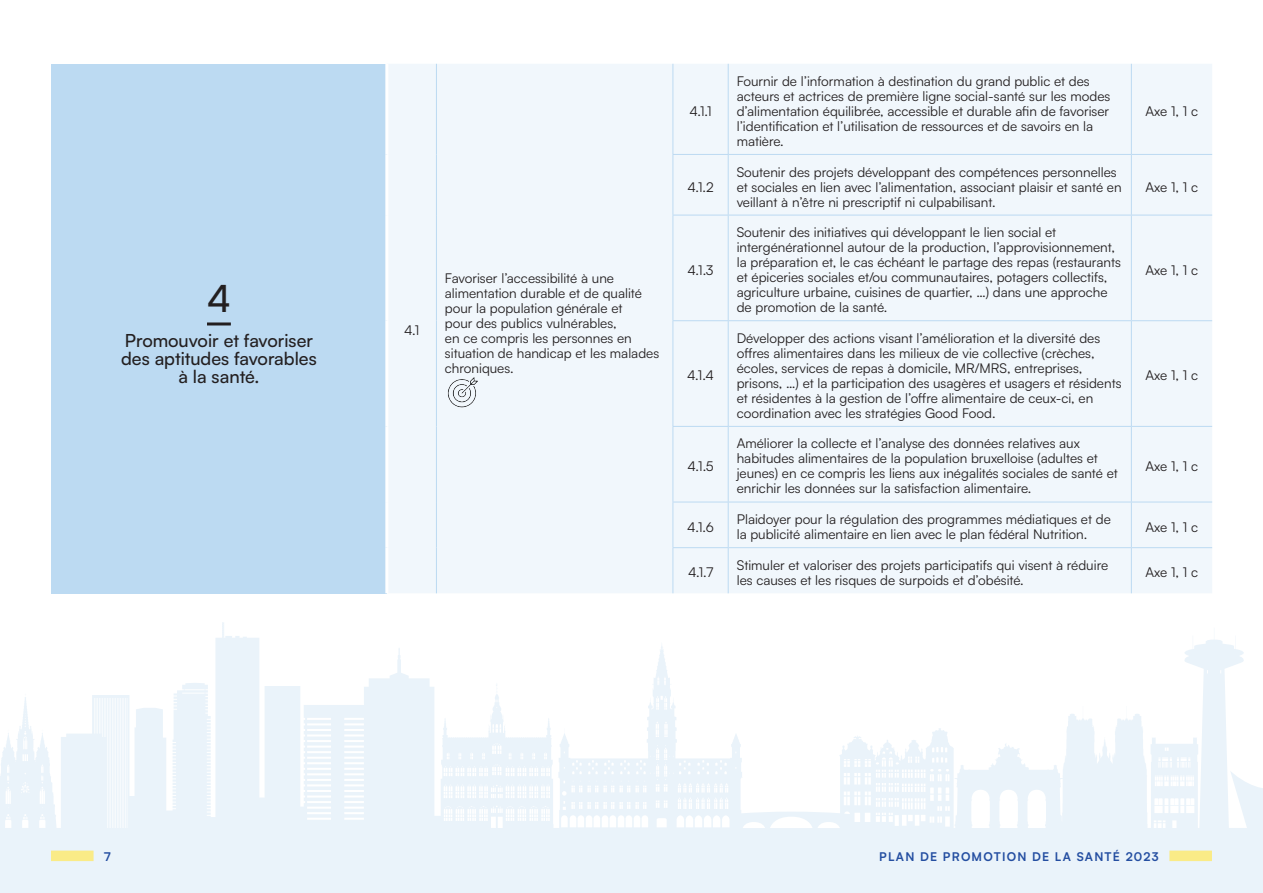
<style>
.page{position:relative;width:1263px;height:893px;background:#fff}
.page>*{position:absolute;margin:0;border:0;box-sizing:border-box;transform-origin:0 0}
.t1{font:500 37.5px "Satoshi";color:#231f20}
.t2{font:500 18px/18px "Satoshi";color:#231f20;text-align:center}
.t3{font:13.5px/15px "Satoshi";color:#231f20}
.t4{font:700 12px "Satoshi";letter-spacing:.1em;color:#244ea1}
</style>
<div class="page">
<svg style="left:0;top:622px;width:1263px;height:271px;fill:#eaf3fa"></svg>
<div style="left:1169px;top:851px;width:43px;height:10px;background:#faeb87"></div>
<div style="left:51px;top:851px;width:43px;height:10px;background:#faeb87"></div>
<div style="left:51px;top:64px;width:336px;height:529px;background:#bcdaf2"></div>
<div style="left:388px;top:64px;width:824px;height:529px;background:#f1f7fc"></div>
<hr style="left:385px;top:64px;width:3px;height:90px;background:#fff">
<hr style="left:385px;top:154px;width:3px;height:61px;background:#fff">
<hr style="left:385px;top:215px;width:3px;height:106px;background:#fff">
<hr style="left:385px;top:321px;width:3px;height:105px;background:#fff">
<hr style="left:385px;top:426px;width:3px;height:76px;background:#fff">
<hr style="left:385px;top:502px;width:3px;height:46px;background:#fff">
<hr style="left:385px;top:548px;width:3px;height:45px;background:#fff">
<hr style="left:436px;top:64px;width:1px;height:90px;background:#bcdaf2">
<hr style="left:436px;top:154px;width:1px;height:61px;background:#bcdaf2">
<hr style="left:436px;top:215px;width:1px;height:106px;background:#bcdaf2">
<hr style="left:436px;top:321px;width:1px;height:105px;background:#bcdaf2">
<hr style="left:436px;top:426px;width:1px;height:76px;background:#bcdaf2">
<hr style="left:436px;top:502px;width:1px;height:46px;background:#bcdaf2">
<hr style="left:436px;top:548px;width:1px;height:45px;background:#bcdaf2">
<hr style="left:672px;top:64px;width:1px;height:90px;background:#bcdaf2">
<hr style="left:728px;top:64px;width:1px;height:90px;background:#bcdaf2">
<hr style="left:1131px;top:64px;width:1px;height:90px;background:#bcdaf2">
<hr style="left:672px;top:154px;width:56px;height:1px;background:#bcdaf2">
<hr style="left:672px;top:155px;width:1px;height:60px;background:#bcdaf2">
<hr style="left:728px;top:154px;width:403px;height:1px;background:#bcdaf2">
<hr style="left:728px;top:155px;width:1px;height:60px;background:#bcdaf2">
<hr style="left:1131px;top:154px;width:81px;height:1px;background:#bcdaf2">
<hr style="left:1131px;top:155px;width:1px;height:60px;background:#bcdaf2">
<hr style="left:672px;top:215px;width:56px;height:1px;background:#bcdaf2">
<hr style="left:672px;top:215px;width:1px;height:105px;background:#bcdaf2">
<hr style="left:728px;top:215px;width:403px;height:1px;background:#bcdaf2">
<hr style="left:728px;top:215px;width:1px;height:105px;background:#bcdaf2">
<hr style="left:1131px;top:215px;width:81px;height:1px;background:#bcdaf2">
<hr style="left:1131px;top:215px;width:1px;height:105px;background:#bcdaf2">
<hr style="left:672px;top:320px;width:56px;height:1px;background:#bcdaf2">
<hr style="left:672px;top:321px;width:1px;height:105px;background:#bcdaf2">
<hr style="left:728px;top:320px;width:403px;height:1px;background:#bcdaf2">
<hr style="left:728px;top:321px;width:1px;height:105px;background:#bcdaf2">
<hr style="left:1131px;top:320px;width:81px;height:1px;background:#bcdaf2">
<hr style="left:1131px;top:321px;width:1px;height:105px;background:#bcdaf2">
<hr style="left:672px;top:426px;width:56px;height:1px;background:#bcdaf2">
<hr style="left:672px;top:427px;width:1px;height:75px;background:#bcdaf2">
<hr style="left:728px;top:426px;width:403px;height:1px;background:#bcdaf2">
<hr style="left:728px;top:427px;width:1px;height:75px;background:#bcdaf2">
<hr style="left:1131px;top:426px;width:81px;height:1px;background:#bcdaf2">
<hr style="left:1131px;top:427px;width:1px;height:75px;background:#bcdaf2">
<hr style="left:672px;top:502px;width:56px;height:1px;background:#bcdaf2">
<hr style="left:672px;top:502px;width:1px;height:45px;background:#bcdaf2">
<hr style="left:728px;top:502px;width:403px;height:1px;background:#bcdaf2">
<hr style="left:728px;top:502px;width:1px;height:45px;background:#bcdaf2">
<hr style="left:1131px;top:502px;width:81px;height:1px;background:#bcdaf2">
<hr style="left:1131px;top:502px;width:1px;height:45px;background:#bcdaf2">
<hr style="left:672px;top:547px;width:56px;height:1px;background:#bcdaf2">
<hr style="left:672px;top:548px;width:1px;height:45px;background:#bcdaf2">
<hr style="left:728px;top:547px;width:403px;height:1px;background:#bcdaf2">
<hr style="left:728px;top:548px;width:1px;height:45px;background:#bcdaf2">
<hr style="left:1131px;top:547px;width:81px;height:1px;background:#bcdaf2">
<hr style="left:1131px;top:548px;width:1px;height:45px;background:#bcdaf2">
<hr style="left:207px;top:322px;width:24px;height:3px;background:#231f20">
<img style="left:445px;top:375px;width:36px;height:36px">
<h1 class="t1" style="left:207px;top:272px;width:25px">4</h1>
<h2 class="t2" style="left:121px;top:331px;width:197px">Promouvoir et favoriser des aptitudes favorables à la santé.</h2>
<p class="t3" style="left:404px;top:322px;width:17px">4.1</p>
<p class="t3" style="left:445px;top:270px;width:216px">Favoriser l’accessibilité à une alimentation durable et de qualité pour la population générale et<br>pour des publics vulnérables,<br>en ce compris les personnes en situation de handicap et les malades chroniques.</p>
<p class="t3" style="left:689px;top:103px;width:24px">4.1.1</p>
<p class="t3" style="left:737px;top:73px;width:375px">Fournir de l’information à destination du grand public et des acteurs et actrices de première ligne social-santé sur les modes d’alimentation équilibrée, accessible et durable afin de favoriser l’identification et l’utilisation de ressources et de savoirs en la matière.</p>
<p class="t3" style="left:1145px;top:103px;width:54px">Axe 1, 1 c</p>
<p class="t3" style="left:687px;top:179px;width:28px">4.1.2</p>
<p class="t3" style="left:737px;top:164px;width:386px">Soutenir des projets développant des compétences personnelles et sociales en lien avec l’alimentation, associant plaisir et santé en veillant à n’être ni prescriptif ni culpabilisant.</p>
<p class="t3" style="left:1145px;top:179px;width:54px">Axe 1, 1 c</p>
<p class="t3" style="left:687px;top:262px;width:28px">4.1.3</p>
<p class="t3" style="left:737px;top:224px;width:386px">Soutenir des initiatives qui développant le lien social et intergénérationnel autour de la production, l’approvisionnement, la préparation et, le cas échéant le partage des repas (restaurants et épiceries sociales et/ou communautaires, potagers collectifs, agriculture urbaine, cuisines de quartier, …) dans une approche de promotion de la santé.</p>
<p class="t3" style="left:1145px;top:262px;width:54px">Axe 1, 1 c</p>
<p class="t3" style="left:687px;top:367px;width:28px">4.1.4</p>
<p class="t3" style="left:737px;top:330px;width:386px">Développer des actions visant l’amélioration et la diversité des offres alimentaires dans les milieux de vie collective (crèches, écoles, services de repas à domicile, MR/MRS, entreprises, prisons, …) et la participation des usagères et usagers et résidents et résidentes à la gestion de l’offre alimentaire de ceux-ci, en coordination avec les stratégies Good Food.</p>
<p class="t3" style="left:1145px;top:367px;width:54px">Axe 1, 1 c</p>
<p class="t3" style="left:687px;top:458px;width:28px">4.1.5</p>
<p class="t3" style="left:737px;top:436px;width:383px">Améliorer la collecte et l’analyse des données relatives aux habitudes alimentaires de la population bruxelloise (adultes et jeunes) en ce compris les liens aux inégalités sociales de santé et enrichir les données sur la satisfaction alimentaire.</p>
<p class="t3" style="left:1145px;top:458px;width:54px">Axe 1, 1 c</p>
<p class="t3" style="left:687px;top:519px;width:28px">4.1.6</p>
<p class="t3" style="left:737px;top:511px;width:375px">Plaidoyer pour la régulation des programmes médiatiques et de la publicité alimentaire en lien avec le plan fédéral Nutrition.</p>
<p class="t3" style="left:1145px;top:519px;width:54px">Axe 1, 1 c</p>
<p class="t3" style="left:688px;top:564px;width:27px">4.1.7</p>
<p class="t3" style="left:737px;top:557px;width:373px">Stimuler et valoriser des projets participatifs qui visent à réduire les causes et les risques de surpoids et d’obésité.</p>
<p class="t3" style="left:1145px;top:564px;width:54px">Axe 1, 1 c</p>
<p class="t4" style="left:104px;top:848px;width:8px">7</p>
<p class="t4" style="left:879px;top:848px;width:281px">PLAN DE PROMOTION DE LA SANTÉ 2023</p>
</div>
